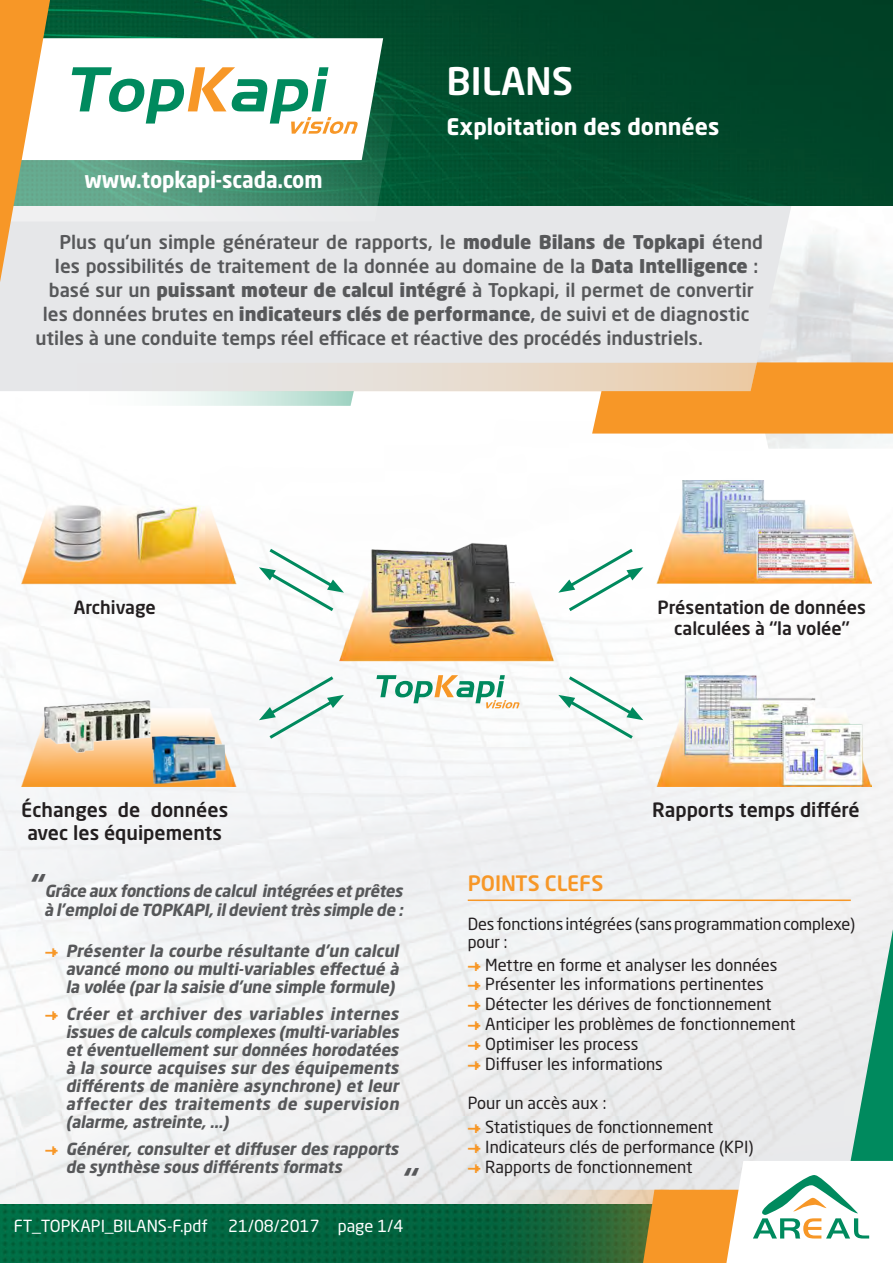
<style>
.page{position:relative;width:893px;height:1263px;background:#fff}
.page>*{position:absolute;margin:0;border:0;box-sizing:border-box;transform-origin:0 0}
.t1{font:500 37.5px "Neo Sans Std";color:#fff}
.t2{font:italic 700 30px "Neo Sans Std";color:#57585a}
.t3{font:700 22.5px "Neo Sans Std";color:#fff}
.t4{font:700 22.5px "Neo Sans Std";color:#fff;scale:.92 1}
.t5{font:500 21px "Neo Sans Std";color:#f79727}
.t6{font:500 19.5px/23.4px "Neo Sans Std";color:#231f20;text-align:center}
.t7{font:500 18.75px "Neo Sans Std";color:#57585a}
.t8{font:500 18px/21.6px "Neo Sans Std";color:#231f20;text-align:center}
.t9{font:italic 700 16.5px/18px "Neo Sans Std";color:#57585a;text-align:justify}
.t10{font:16.5px/18px "Neo Sans Std";color:#231f20}
.t11{font:16.5px "Neo Sans Std";color:#fff}
.s1{font-weight:900}
.s2{font-size:30px}
.s3{font-family:"Fleches Left Right";font-weight:400;font-style:normal;color:#f79727}
.s4{font-family:"Fleches Left Right";color:#f79727}
</style>
<div class="page">
<div style="left:0;top:206px;width:793px;height:185px;background:#e6e7e9"></div>
<svg style="left:13px;top:362px;width:880px;height:72px"></svg>
<img style="left:0;top:1204px;width:448px;height:59px">
<svg style="left:448px;top:929px;width:445px;height:334px"></svg>
<img style="left:50px;top:0;width:843px;height:206px">
<svg style="left:50px;top:94px;width:347px;height:127px;background:#6aa38c"></svg>
<svg style="left:50px;top:38px;width:333px;height:122px"></svg>
<svg style="left:72px;top:67px;width:286px;height:67px"></svg>
<svg style="left:0;top:0;width:50px;height:282px"></svg>
<hr style="left:468px;top:899px;width:383px;height:2px;background:#f79727">
<img style="left:21px;top:481px;width:851px;height:306px">
<svg style="left:259px;top:546px;width:85px;height:68px"></svg>
<svg style="left:558px;top:674px;width:85px;height:67px"></svg>
<svg style="left:259px;top:674px;width:85px;height:67px"></svg>
<svg style="left:558px;top:546px;width:85px;height:68px"></svg>
<svg style="left:376px;top:675px;width:143px;height:33px"></svg>
<img style="left:43px;top:695px;width:109px;height:61px">
<img style="left:152px;top:734px;width:74px;height:50px">
<p class="t4" style="left:85px;top:165px;width:260px">www.topkapi-scada.com</p>
<p class="t1" style="left:446px;top:57px;width:128px">BILANS</p>
<p class="t3" style="left:446px;top:112px;width:274px">Exploitation des données</p>
<p class="t7" style="left:59px;top:231px;width:705px">Plus qu’un simple générateur de rapports, le <span class="s1">module Bilans de Topkapi</span> étend</p>
<p class="t7" style="left:55px;top:255px;width:705px">les possibilités de traitement de la donnée au domaine de la <span class="s1">Data Intelligence</span> :</p>
<p class="t7" style="left:49px;top:279px;width:706px">basé sur un <span class="s1">puissant moteur de calcul intégré</span> à Topkapi, il permet de convertir</p>
<p class="t7" style="left:43px;top:303px;width:708px">les données brutes en <span class="s1">indicateurs clés de performance</span>, de suivi et de diagnostic</p>
<p class="t7" style="left:35px;top:327px;width:669px">utiles à une conduite temps réel efficace et réactive des procédés industriels.</p>
<p class="t8" style="left:74px;top:596px;width:84px">Archivage</p>
<p class="t8" style="left:658px;top:596px;width:210px">Présentation de données calculées à ‘‘la volée’’</p>
<p class="t6" style="left:21px;top:797px;width:208px">Échanges de données avec les équipements</p>
<p class="t6" style="left:652px;top:797px;width:209px">Rapports temps différé</p>
<p class="t9" style="left:28px;top:881px;width:380px"><span class="s2">‘‘</span>Grâce aux fonctions de calcul intégrées etprêtes</p>
<p class="t9" style="left:44px;top:901px;width:364px">à l’emploide TOPKAPI,ildevienttrès simple de :</p>
<p class="t9" style="left:66px;top:941px;width:338px;text-indent:-21px"><span class="s3">k</span> Présenter la courbe résultante d’un calcul avancé mono ou multi-variables effectué à la volée (parla saisie d’une simple formule)</p>
<p class="t9" style="left:66px;top:1004px;width:338px;text-indent:-21px"><span class="s3">k</span> Créer et archiver des variables internes issues de calculs complexes (multi-variables etéventuellementsurdonnées horodatées à la source acquises sur des équipements différents de manière asynchrone) et leur affecter des traitements de supervision (alarme,astreinte,...)</p>
<p class="t9" style="left:66px;top:1139px;width:338px;text-indent:-21px"><span class="s3">k</span> Générer, consulter et diffuser des rapports de synthèse sous différents formats</p>
<p class="t2" style="left:401px;top:1160px;width:23px">‘‘</p>
<p class="t11" style="left:14px;top:1215px;width:391px">FT_TOPKAPI_BILANS-F.pdf 21/08/2017 page 1/4</p>
<p class="t5" style="left:468px;top:870px;width:137px">POINTS CLEFS</p>
<p class="t10" style="left:468px;top:915px;width:389px">Des fonctions intégrées (sans programmation complexe) pour :</p>
<p class="t10" style="left:468px;top:955px;width:311px"><span class="s4">k</span> Mettre en forme et analyser les données</p>
<p class="t10" style="left:468px;top:975px;width:298px"><span class="s4">k</span> Présenter les informations pertinentes</p>
<p class="t10" style="left:468px;top:995px;width:305px"><span class="s4">k</span> Détecter les dérives de fonctionnement</p>
<p class="t10" style="left:468px;top:1015px;width:329px"><span class="s4">k</span> Anticiper les problèmes de fonctionnement</p>
<p class="t10" style="left:468px;top:1034px;width:172px"><span class="s4">k</span> Optimiser les process</p>
<p class="t10" style="left:468px;top:1054px;width:197px"><span class="s4">k</span> Diffuser les informations</p>
<p class="t10" style="left:468px;top:1094px;width:140px">Pour un accès aux :</p>
<p class="t10" style="left:468px;top:1118px;width:247px"><span class="s4">k</span> Statistiques de fonctionnement</p>
<p class="t10" style="left:468px;top:1138px;width:287px"><span class="s4">k</span> Indicateurs clés de performance (KPI)</p>
<p class="t10" style="left:468px;top:1157px;width:226px"><span class="s4">k</span> Rapports de fonctionnement</p>
</div>
